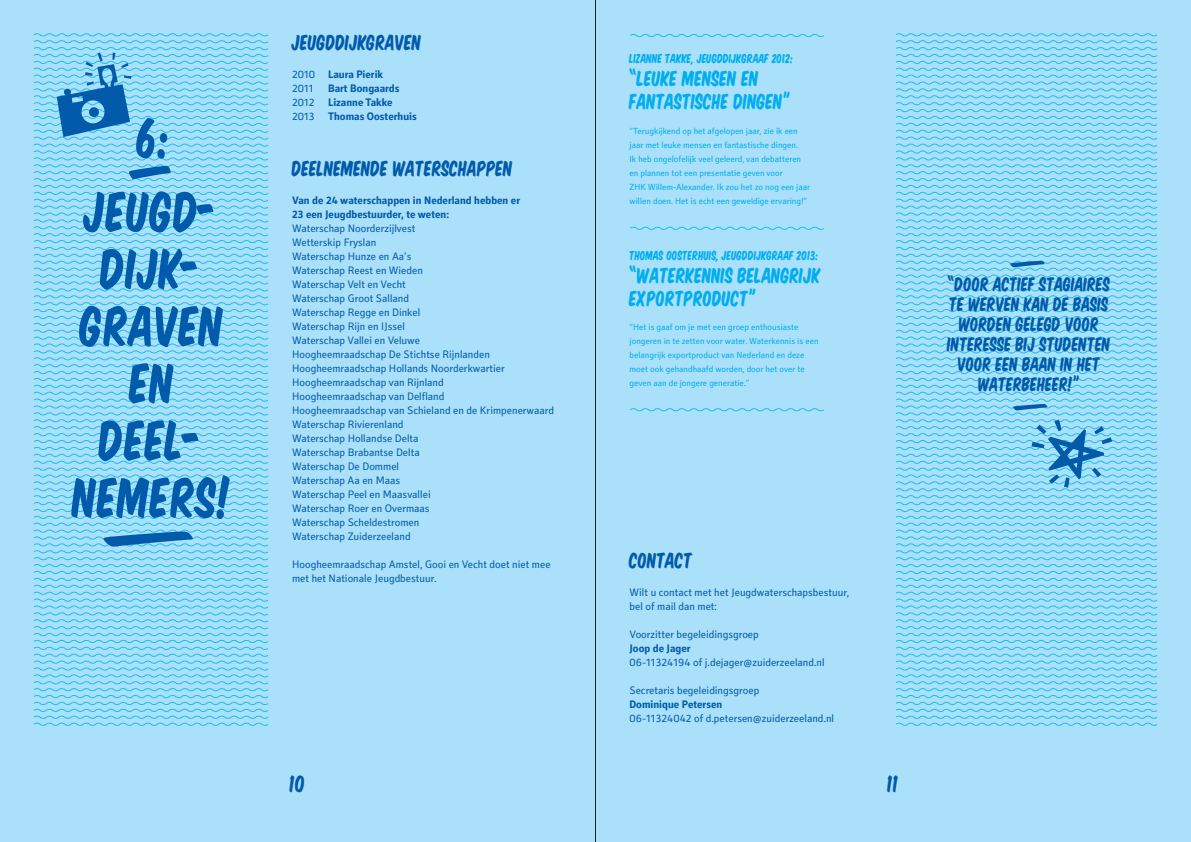
<style>
.page{position:relative;width:1191px;height:842px;background:#fff}
.page>*{position:absolute;margin:0;border:0;box-sizing:border-box;transform-origin:0 0}
.t1{font:51.6px/57.2px "Komika Title";letter-spacing:.01em;color:#015aaa;text-align:center}
.t2{font:22px "Komika Title";color:#015aaa}
.t3{font:20px/23px "Komika Title";color:#00aeef}
.t4{font:20px "Komika Title";color:#015aaa}
.t5{font:18px/20px "Komika Title";color:#015aaa;text-align:center}
.t6{font:12px "Komika Title";color:#00aeef}
.t7{font:11px/14px "Secca Std Demo";color:#015aaa}
.t8{font:700 11px/14px "Secca Std Demo";color:#015aaa}
.t9{font:9px/14px "Secca Std Demo";color:#00aeef}
.s1{font-weight:400}
</style>
<div class="page">
<div style="left:0;top:0;width:595px;height:842px;background:#aae0f9"></div>
<div style="left:596px;top:0;width:595px;height:842px;background:#aae0f9"></div>
<svg style="left:896px;top:33px;width:262px;height:693px"></svg>
<svg style="left:33px;top:33px;width:236px;height:693px"></svg>
<hr style="left:595px;top:0;width:1px;height:842px;background:#231f20">
<svg style="left:630px;top:34px;width:194px;height:4px"></svg>
<svg style="left:630px;top:226px;width:194px;height:4px"></svg>
<svg style="left:630px;top:408px;width:194px;height:4px"></svg>
<h1 class="t1" style="left:137px;top:107px;width:36px">6:</h1>
<h1 class="t1" style="left:73px;top:180px;width:160px">JEUGD-<br>DIJK-<br>GRAVEN<br>EN<br>DEEL-<br>NEMERS!</h1>
<h3 class="t4" style="left:292px;top:27px;width:131px">JEUGDDIJKGRAVEN</h3>
<p class="t8" style="left:292px;top:68px;width:93px"><span class="s1">2010</span> Laura Pierik<br><span class="s1">2011</span></p>
<p class="t8" style="left:292px;top:82px;width:126px;text-indent:36px">Bart Bongaards<br><span class="s1">2012</span> Lizanne Takke<br><span class="s1">2013</span> Thomas Oosterhuis</p>
<h3 class="t4" style="left:292px;top:153px;width:222px">DEELNEMENDE WATERSCHAPPEN</h3>
<p class="t8" style="left:292px;top:194px;width:230px">Van de 24 waterschappen in Nederland hebben er<br>23 een Jeugdbestuurder, te weten:</p>
<p class="t7" style="left:292px;top:222px;width:263px">Waterschap Noorderzijlvest<br>Wetterskip Fryslan<br>Waterschap Hunze en Aa’s<br>Waterschap Reest en Wieden<br>Waterschap Velt en Vecht<br>Waterschap Groot Salland<br>Waterschap Regge en Dinkel<br>Waterschap Rijn en IJssel<br>Waterschap Vallei en Veluwe<br>Hoogheemraadschap De Stichtse Rijnlanden<br>Hoogheemraadschap Hollands Noorderkwartier<br>Hoogheemraadschap van Rijnland<br>Hoogheemraadschap van Delfland<br>Hoogheemraadschap van Schieland en de Krimpenerwaard<br>Waterschap Rivierenland<br>Waterschap Hollandse Delta<br>Waterschap Brabantse Delta<br>Waterschap De Dommel<br>Waterschap Aa en Maas<br>Waterschap Peel en Maasvallei<br>Waterschap Roer en Overmaas<br>Waterschap Scheldestromen<br>Waterschap Zuiderzeeland</p>
<p class="t7" style="left:292px;top:558px;width:260px">Hoogheemraadschap Amstel, Gooi en Vecht doet niet mee met het Nationale Jeugdbestuur.</p>
<p class="t6" style="left:629px;top:50px;width:165px">LIZANNE TAKKE, JEUGDDIJKGRAAF 2012:</p>
<h3 class="t3" style="left:629px;top:66px;width:163px">“LEUKE MENSEN EN<br>FANTASTISCHE DINGEN”</h3>
<p class="t9" style="left:629px;top:124px;width:182px">“Terugkijkend op het afgelopen jaar, zie ik een jaar met leuke mensen en fantastische dingen.<br>Ik heb ongelofelijk veel geleerd, van debatteren en plannen tot een presentatie geven voor<br>ZHK Willem-Alexander. Ik zou het zo nog een jaar willen doen. Het is echt een geweldige ervaring!”</p>
<p class="t6" style="left:629px;top:247px;width:191px">THOMAS OOSTERHUIS, JEUGDDIJKGRAAF 2013:</p>
<h3 class="t3" style="left:629px;top:263px;width:193px">“WATERKENNIS BELANGRIJK<br>EXPORTPRODUCT”</h3>
<p class="t9" style="left:629px;top:320px;width:190px">“Het is gaaf om je met een groep enthousiaste jongeren in te zetten voor water. Waterkennis is een belangrijk exportproduct van Nederland en deze moet ook gehandhaafd worden, door het over te geven aan de jongere generatie.”</p>
<h3 class="t4" style="left:629px;top:545px;width:65px">CONTACT</h3>
<p class="t7" style="left:629px;top:586px;width:221px">Wilt u contact met het Jeugdwaterschapsbestuur, bel of mail dan met:</p>
<p class="t7" style="left:629px;top:628px;width:131px">Voorzitter begeleidingsgroep</p>
<p class="t8" style="left:629px;top:642px;width:63px">Joop de Jager</p>
<p class="t7" style="left:629px;top:656px;width:197px">06-11324194 of j.dejager@zuiderzeeland.nl</p>
<p class="t7" style="left:629px;top:684px;width:131px">Secretaris begeleidingsgroep</p>
<p class="t8" style="left:629px;top:698px;width:94px">Dominique Petersen</p>
<p class="t7" style="left:629px;top:712px;width:206px">06-11324042 of d.petersen@zuiderzeeland.nl</p>
<h2 class="t2" style="left:290px;top:767px;width:17px">10</h2>
<h2 class="t2" style="left:887px;top:767px;width:13px">11</h2>
<h3 class="t5" style="left:947px;top:274px;width:165px">“DOOR ACTIEF STAGIAIRES<br>TE WERVEN KAN DE BASIS<br>WORDEN GELEGD VOOR<br>INTERESSE BIJ STUDENTEN<br>VOOR EEN BAAN IN HET<br>WATERBEHEER!”</h3>
</div>
